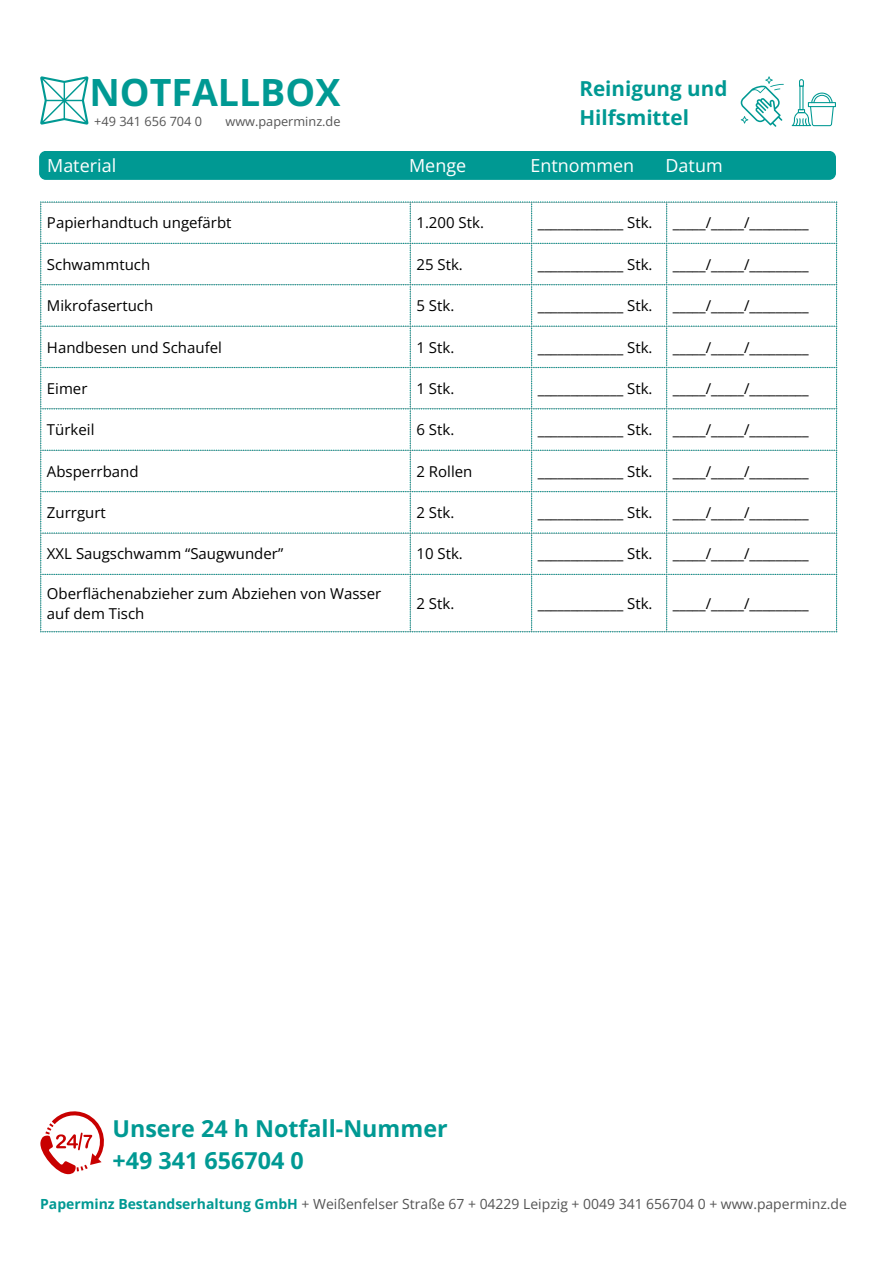
<style>
.page{position:relative;width:893px;height:1264px;background:#fff}
.page>*{position:absolute;margin:0;border:0;box-sizing:border-box;transform-origin:0 0}
.t1{font:700 37.5px "Open Sans";color:#009993}
.t2{font:700 23.25px/31.7px "Open Sans";color:#009993}
.t3{font:700 20.7px/28.3px "Open Sans";color:#009993}
.t4{font:18px "Open Sans";color:#fff}
.t5{font:15px/20.2px "Open Sans";color:#000}
.t6{font:13.95px "Open Sans";color:#545454}
.t7{font:12.75px "Open Sans";color:#545454}
.s1{font-weight:700;color:#009993}
</style>
<div class="page">
<div style="left:39px;top:151px;width:796px;height:29px;background:#009993;border-radius:7px"></div>
<svg style="left:40px;top:76px;width:48px;height:49px"></svg>
<svg style="left:40px;top:1111px;width:64px;height:63px"></svg>
<svg style="left:791px;top:79px;width:44px;height:47px"></svg>
<svg style="left:740px;top:76px;width:43px;height:51px"></svg>
<svg style="left:40px;top:201px;width:371px;height:431px"></svg>
<svg style="left:412px;top:201px;width:120px;height:431px"></svg>
<svg style="left:533px;top:201px;width:134px;height:431px"></svg>
<svg style="left:668px;top:201px;width:169px;height:431px"></svg>
<p class="t1" style="left:89px;top:65px;width:252px">NOTFALLBOX</p>
<p class="t7" style="left:94px;top:112px;width:109px">+49 341 656 704 0</p>
<p class="t7" style="left:225px;top:112px;width:117px">www.paperminz.de</p>
<p class="t3" style="left:579px;top:74px;width:149px">Reinigung und<br>Hilfsmittel</p>
<p class="t4" style="left:47px;top:153px;width:71px">Material</p>
<p class="t4" style="left:409px;top:153px;width:59px">Menge</p>
<p class="t4" style="left:530px;top:153px;width:105px">Entnommen</p>
<p class="t4" style="left:665px;top:153px;width:59px">Datum</p>
<p class="t5" style="left:47px;top:212px;width:186px">Papierhandtuch ungefärbt</p>
<h1 class="t5" style="left:416px;top:212px;width:69px">1.200 Stk.</h1>
<p class="t5" style="left:537px;top:212px;width:116px">_____________ Stk.</p>
<h3 class="t5" style="left:672px;top:212px;width:137px">_____/_____/_________</h3>
<p class="t5" style="left:47px;top:254px;width:105px">Schwammtuch</p>
<p class="t5" style="left:416px;top:254px;width:48px">25 Stk.</p>
<h4 class="t5" style="left:537px;top:254px;width:116px">_____________ Stk.</h4>
<h4 class="t5" style="left:672px;top:254px;width:137px">_____/_____/_________</h4>
<h4 class="t5" style="left:47px;top:295px;width:108px">Mikrofasertuch</h4>
<h4 class="t5" style="left:416px;top:295px;width:39px">5 Stk.</h4>
<p class="t5" style="left:537px;top:295px;width:116px">_____________ Stk.</p>
<p class="t5" style="left:672px;top:295px;width:137px">_____/_____/_________</p>
<p class="t5" style="left:47px;top:336px;width:176px">Handbesen und Schaufel</p>
<p class="t5" style="left:416px;top:336px;width:39px">1 Stk.</p>
<p class="t5" style="left:537px;top:336px;width:116px">_____________ Stk.</p>
<p class="t5" style="left:672px;top:336px;width:137px">_____/_____/_________</p>
<p class="t5" style="left:47px;top:378px;width:42px">Eimer</p>
<p class="t5" style="left:416px;top:378px;width:39px">1 Stk.</p>
<p class="t5" style="left:537px;top:378px;width:116px">_____________ Stk.</p>
<p class="t5" style="left:672px;top:378px;width:137px">_____/_____/_________</p>
<p class="t5" style="left:47px;top:419px;width:49px">Türkeil</p>
<p class="t5" style="left:416px;top:419px;width:39px">6 Stk.</p>
<p class="t5" style="left:537px;top:419px;width:116px">_____________ Stk.</p>
<p class="t5" style="left:672px;top:419px;width:137px">_____/_____/_________</p>
<p class="t5" style="left:47px;top:461px;width:93px">Absperrband</p>
<p class="t5" style="left:416px;top:461px;width:57px">2 Rollen</p>
<p class="t5" style="left:537px;top:461px;width:116px">_____________ Stk.</p>
<p class="t5" style="left:672px;top:461px;width:137px">_____/_____/_________</p>
<p class="t5" style="left:47px;top:502px;width:60px">Zurrgurt</p>
<p class="t5" style="left:416px;top:502px;width:39px">2 Stk.</p>
<p class="t5" style="left:537px;top:502px;width:116px">_____________ Stk.</p>
<p class="t5" style="left:672px;top:502px;width:137px">_____/_____/_________</p>
<p class="t5" style="left:47px;top:543px;width:238px">XXL Saugschwamm “Saugwunder”</p>
<p class="t5" style="left:416px;top:543px;width:48px">10 Stk.</p>
<p class="t5" style="left:537px;top:543px;width:116px">_____________ Stk.</p>
<p class="t5" style="left:672px;top:543px;width:137px">_____/_____/_________</p>
<p class="t5" style="left:47px;top:582px;width:336px">Oberflächenabzieher zum Abziehen von Wasser auf dem Tisch</p>
<p class="t5" style="left:416px;top:592px;width:39px">2 Stk.</p>
<p class="t5" style="left:537px;top:592px;width:116px">_____________ Stk.</p>
<p class="t5" style="left:672px;top:592px;width:137px">_____/_____/_________</p>
<p class="t2" style="left:112px;top:1112px;width:337px">Unsere 24 h Notfall-Nummer +49 341 656704 0</p>
<p class="t6" style="left:40px;top:1193px;width:808px"><span class="s1">Paperminz Bestandserhaltung GmbH</span> + Weißenfelser Straße 67 + 04229 Leipzig + 0049 341 656704 0 + www.paperminz.de</p>
</div>
